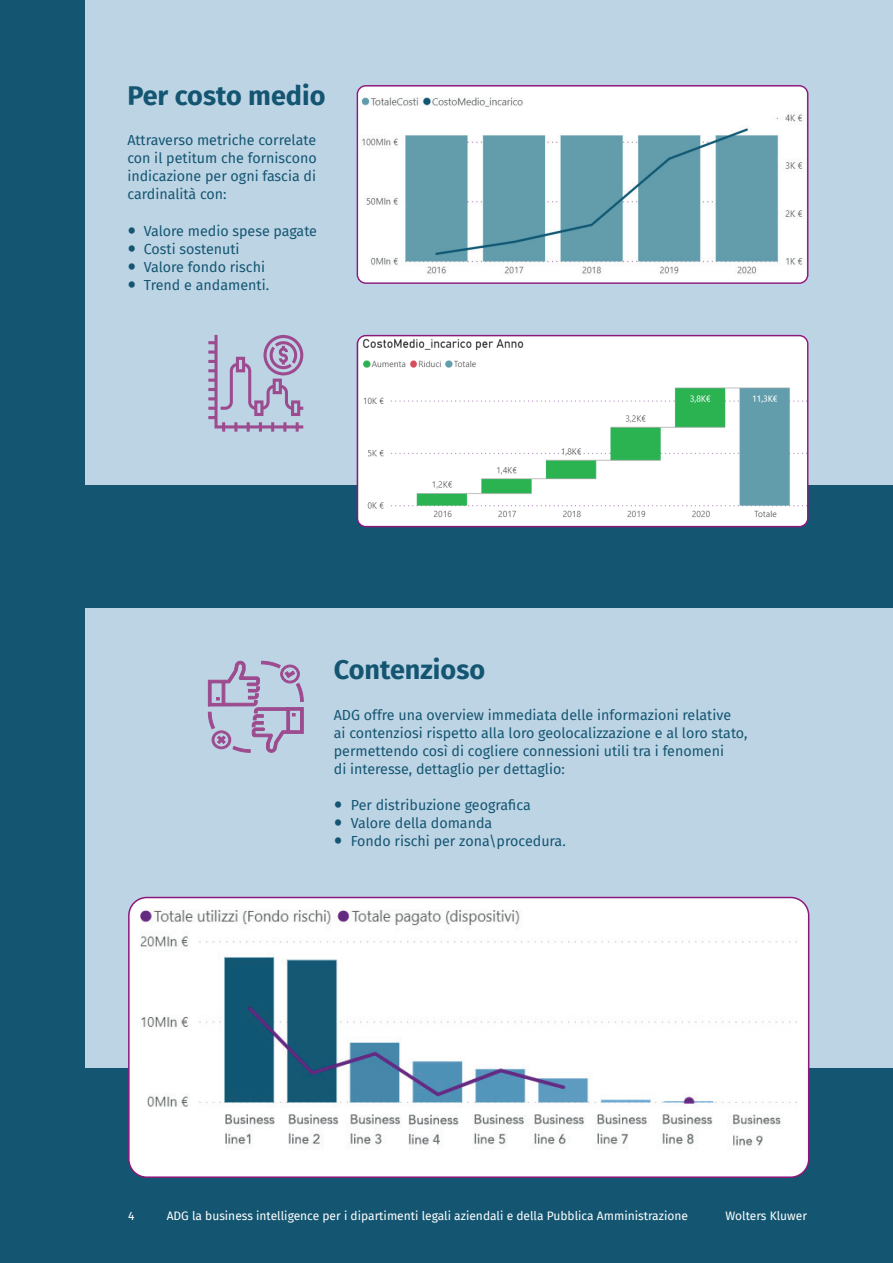
<style>
.page{position:relative;width:893px;height:1263px;background:#145671}
.page>*{position:absolute;margin:0;border:0;box-sizing:border-box;transform-origin:0 0}
.t1{font:700 27px "Fira Sans";color:#145671}
.t2{font:14.25px/18px "Fira Sans";color:#145671}
.t3{font:12px "Fira Sans";color:#fff}
.s1{font-size:27px}
</style>
<div class="page">
<div style="left:86px;top:0;width:807px;height:485px;background:#bdd4e5"></div>
<div style="left:85px;top:608px;width:807px;height:459px;background:#bdd4e5"></div>
<img style="left:357px;top:86px;width:451px;height:197px">
<div style="left:357px;top:85px;width:451px;height:199px;border:1px solid #8e177c;border-radius:9px"></div>
<img style="left:357px;top:336px;width:451px;height:191px">
<div style="left:357px;top:335px;width:451px;height:192px;border:1px solid #8e177c;border-radius:9px"></div>
<img style="left:129px;top:897px;width:680px;height:280px">
<div style="left:128px;top:897px;width:681px;height:281px;border:2px solid #8e177c;border-radius:18px"></div>
<svg style="left:208px;top:335px;width:95px;height:97px"></svg>
<svg style="left:208px;top:660px;width:96px;height:93px"></svg>
<h1 class="t1" style="left:127px;top:73px;width:200px">Per costo medio</h1>
<p class="t2" style="left:127px;top:131px;width:191px;text-align:justify">Attraverso metriche correlate con il petitum che forniscono indicazione per ogni fascia di cardinalità con:</p>
<p class="t2" style="left:127px;top:221px;width:191px"><span class="s1">•</span> Valore medio spese pagate</p>
<p class="t2" style="left:127px;top:239px;width:114px"><span class="s1">•</span> Costi sostenuti</p>
<p class="t2" style="left:127px;top:257px;width:139px"><span class="s1">•</span> Valore fondo rischi</p>
<p class="t2" style="left:127px;top:275px;width:143px"><span class="s1">•</span> Trend e andamenti.</p>
<h1 class="t1" style="left:334px;top:647px;width:153px">Contenzioso</h1>
<p class="t2" style="left:334px;top:705px;width:415px">ADG offre una overview immediata delle informazioni relative<br>ai contenziosi rispetto alla loro geolocalizzazione e al loro stato, permettendo così di cogliere connessioni utili tra i fenomeni<br>di interesse, dettaglio per dettaglio:</p>
<p class="t2" style="left:334px;top:795px;width:199px"><span class="s1">•</span> Per distribuzione geografica</p>
<p class="t2" style="left:334px;top:813px;width:160px"><span class="s1">•</span> Valore della domanda</p>
<p class="t2" style="left:334px;top:831px;width:233px"><span class="s1">•</span> Fondo rischi per zona\procedura.</p>
<p class="t3" style="left:128px;top:1207px;width:8px">4</p>
<p class="t3" style="left:167px;top:1207px;width:523px">ADG la business intelligence per i dipartimenti legali aziendali e della Pubblica Amministrazione</p>
<p class="t3" style="left:725px;top:1207px;width:83px">Wolters Kluwer</p>
</div>
